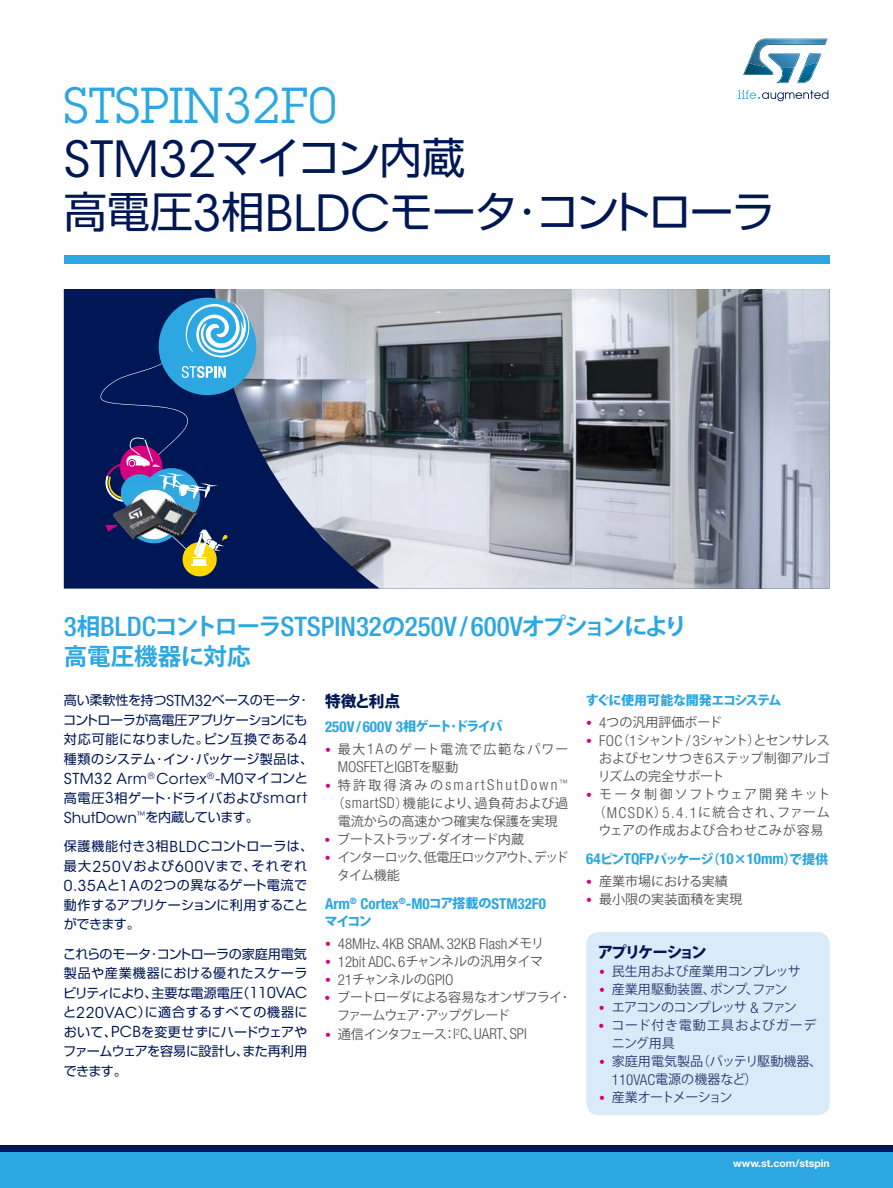
<style>
.page{position:relative;width:893px;height:1188px;background:#fff}
.page>*{position:absolute;margin:0;border:0;box-sizing:border-box;transform-origin:0 0}
.t1{font:49.5px "Lubalin Graph Std";color:#2ca7e1}
.t2{font:43.05px/54px "Shin Go Pro Regular 90 msp RKSJ H";letter-spacing:-.03em;color:#001755}
.t3{font:500 condensed 27px "Helvetica Neue LT Std";color:#2ca7e1}
.t4{font:23.55px "Koz Go Pro Bold 90 msp RKSJ H";color:#2ca7e1}
.t5{font:15.6px "Koz Go Pro Heavy 90 msp RKSJ H";letter-spacing:-.15em;color:#001755}
.t6{font:15.6px "Koz Go Pro Heavy 90 msp RKSJ H";letter-spacing:-.11em;color:#001755}
.t7{font:300 condensed 15px "Helvetica Neue LT Std";color:#4f514f}
.t8{font:700 condensed 15px "Helvetica Neue LT Std";color:#2ca7e1}
.t9{font:15px "ITC Avant Garde Std";letter-spacing:.035em;color:#001755}
.t10{font:300 condensed 15px "Helvetica Neue LT Std";letter-spacing:.155em;color:#4f514f}
.t11{font:13.05px/19.5px "Shin Go Pro Regular 90 msp RKSJ H";letter-spacing:-.01em;color:#001755}
.t12{font:13.05px/18px "Koz Go Pro Regular 90 msp RKSJ H";letter-spacing:-.005em;color:#4f514f;text-align:center}
.t13{font:13.05px/19.5px "Shin Go Pro Regular 90 msp RKSJ H";letter-spacing:.025em;color:#001755}
.t14{font:13.05px/18px "Koz Go Pro Regular 90 msp RKSJ H";letter-spacing:.055em;color:#4f514f;text-align:center}
.t15{font:13.05px/18px "Koz Go Pro Regular 90 msp RKSJ H";color:#263870}
.t16{font:13.05px/18px "Koz Go Pro Regular 90 msp RKSJ H";letter-spacing:-.07em;color:#4f514f}
.t17{font:13.05px "Koz Go Pro Heavy 90 msp RKSJ H";letter-spacing:-.085em;color:#2ca7e1}
.t18{font:13.05px/18px "Koz Go Pro Regular 90 msp RKSJ H";letter-spacing:-.115em;color:#4f514f}
.t19{font:13.05px "Koz Go Pro Regular 90 msp RKSJ H";letter-spacing:-.09em;color:#4f514f}
.t20{font:13.05px "Koz Go Pro Regular 90 msp RKSJ H";letter-spacing:-.045em;color:#4f514f}
.t21{font:13.05px/18px "Koz Go Pro Regular 90 msp RKSJ H";letter-spacing:.05em;color:#263870}
.t22{font:13.05px "Koz Go Pro Regular 90 msp RKSJ H";letter-spacing:.11em;color:#4f514f}
.t23{font:13.05px "Koz Go Pro Regular 90 msp RKSJ H";letter-spacing:-.11em;color:#4f514f}
.t24{font:13.05px "Koz Go Pro Regular 90 msp RKSJ H";letter-spacing:-.045em;color:#263870}
.t25{font:13.05px "Koz Go Pro Regular 90 msp RKSJ H";letter-spacing:-.07em;color:#263870}
.t26{font:13.05px "Koz Go Pro Heavy 90 msp RKSJ H";letter-spacing:-.04em;color:#2ca7e1}
.t27{font:13.05px "Koz Go Pro Regular 90 msp RKSJ H";letter-spacing:-.05em;color:#263870}
.t28{font:700 10.5px "Helvetica Neue LT Std";color:#fff}
.s1{font-family:"ITC Avant Garde Std";font-size:49.5px}
.s2{font-family:"Koz Go Pro Bold 90 msp RKSJ H";font-weight:400;font-stretch:normal;font-size:23.55px}
.s3{font-family:"ITC Avant Garde Std";font-size:15px}
.s4{font-family:"Shin Go Pro Regular 90 msp RKSJ H";font-size:13.05px}
.s5{font-family:"Koz Go Pro Heavy 90 msp RKSJ H";font-weight:400;font-stretch:normal;font-size:13.05px}
.s6{font-family:"Helvetica Neue LT Std";font-weight:300;font-stretch:condensed;font-size:11.7px;color:#d6007f}
.s7{font-family:"Helvetica Neue LT Std";font-weight:300;font-stretch:condensed;font-size:15px}
.s8{font-family:"Koz Go Pro Regular 90 msp RKSJ H";font-weight:400;font-stretch:normal;font-size:13.05px}
.s9{font-size:11.7px;color:#d6007f}
.s10{font-family:"Helvetica Neue LT Std";font-weight:700;font-stretch:condensed;font-size:15px}
</style>
<div class="page">
<div style="left:586px;top:932px;width:243px;height:183px;background:#d9eaf8;border-radius:13px"></div>
<div style="left:64px;top:289px;width:765px;height:300px;background:#001755"></div>
<img style="left:215px;top:289px;width:614px;height:300px">
<div style="left:159px;top:298px;width:97px;height:97px;background:#2ca7e1;border-radius:50%"></div>
<svg style="left:100px;top:301px;width:151px;height:278px"></svg>
<img style="left:163px;top:485px;width:35px;height:14px">
<div style="left:0;top:1145px;width:892px;height:43px;background:#2ca7e1"></div>
<div style="left:0;top:1145px;width:892px;height:7px;background:#001755"></div>
<svg style="left:737px;top:90px;width:91px;height:11px"></svg>
<svg style="left:743px;top:38px;width:85px;height:46px"></svg>
<div style="left:64px;top:255px;width:765px;height:9px;background:#2ca7e1"></div>
<h1 class="t1" style="left:64px;top:77px;width:275px">STSPIN32F0</h1>
<h2 class="t2" style="left:64px;top:137px;width:713px"><span class="s1">STM32</span>マイコン内蔵<br>高電圧<span class="s1">3</span>相<span class="s1">BLDC</span>モータ･コントローラ</h2>
<h3 class="t3" style="left:64px;top:611px;width:625px">3<span class="s2">相</span>BLDC<span class="s2">コントローラ</span>STSPIN32<span class="s2">の</span>250V / 600V<span class="s2">オプションにより</span></h3>
<h3 class="t4" style="left:64px;top:647px;width:188px">高電圧機器に対応</h3>
<p class="t11" style="left:63px;top:692px;width:251px">高い柔軟性を持つ<span class="s3">STM32</span>ベースのモータ･コントローラが高電圧アプリケーションにも対応可能になりました。ピン互換である<span class="s3">4</span>種類のシステム･イン･パッケージ製品は、</p>
<p class="t9" style="left:64px;top:770px;width:245px">STM32 Arm<sup>®</sup> Cortex<sup>®</sup> -M0<span class="s4">マイコンと</span></p>
<p class="t11" style="left:64px;top:790px;width:245px">高電圧<span class="s3">3</span>相ゲート･ドライバおよび<span class="s3">smart<br>ShutDown</span><sup>™</sup>を内蔵しています。</p>
<p class="t13" style="left:64px;top:839px;width:251px">保護機能付き<span class="s3">3</span>相<span class="s3">BLDC</span>コントローラは、最大<span class="s3">250V</span>および<span class="s3">600V</span>まで、それぞれ<br><span class="s3">0.35A</span>と<span class="s3">1A</span>の<span class="s3">2</span>つの異なるゲート電流で動作するアプリケーションに利用することができます。</p>
<p class="t11" style="left:63px;top:946px;width:246px;text-align:justify">これらのモータ･コントローラの家庭用電気製品や産業機器における優れたスケーラビリティにより、主要な電源電圧（<span class="s3">110VAC</span>と<span class="s3">220VAC</span>）に適合するすべての機器において、<span class="s3">PCB</span>を変更せずにハードウェアやファームウェアを容易に設計し、また再利用できます。</p>
<p class="t6" style="left:325px;top:695px;width:76px">特徴と利点</p>
<p class="t8" style="left:325px;top:718px;width:179px">250V / 600V 3<span class="s5">相ゲート･ドライバ</span></p>
<p class="t22" style="left:325px;top:744px;width:245px"><span class="s6">•</span> 最大<span class="s7">1A</span>のゲート電流で広範なパワー</p>
<p class="t7" style="left:338px;top:758px;width:122px">MOSFET<span class="s8">と</span>IGBT<span class="s8">を駆動</span></p>
<p class="t10" style="left:325px;top:776px;width:245px"><span class="s9">•</span> <span class="s8">特許取得済みの</span>smartShutDown<sup>™</sup></p>
<p class="t12" style="left:331px;top:795px;width:238px">（<span class="s7">smartSD</span>）機能により、過負荷および過電流からの高速かつ確実な保護を実現</p>
<p class="t23" style="left:324px;top:834px;width:201px"><span class="s6">•</span> ブートストラップ･ダイオード内蔵</p>
<p class="t18" style="left:337px;top:849px;width:233px;text-indent:-12px"><span class="s6">•</span> インターロック、低電圧ロックアウト、デッドタイム機能</p>
<p class="t8" style="left:325px;top:895px;width:222px">Arm<sup>®</sup> Cortex<sup>®</sup>-M0<span class="s5">コア搭載の</span>STM32F0</p>
<p class="t17" style="left:325px;top:916px;width:49px">マイコン</p>
<p class="t7" style="left:325px;top:935px;width:221px"><span class="s9">•</span> 48MHz<span class="s8">、</span>4KB SRAM<span class="s8">、</span>32KB Flash<span class="s8">メモリ</span></p>
<p class="t20" style="left:325px;top:957px;width:219px"><span class="s6">•</span> <span class="s7">12bit ADC</span>、<span class="s7">6</span>チャンネルの汎用タイマ</p>
<p class="t7" style="left:325px;top:971px;width:130px"><span class="s9">•</span> 21<span class="s8">チャンネルの</span>GPIO</p>
<p class="t16" style="left:337px;top:990px;width:232px;text-indent:-13px"><span class="s6">•</span> ブートローダによる容易なオンザフライ･ファームウェア･アップグレード</p>
<p class="t19" style="left:325px;top:1029px;width:203px"><span class="s6">•</span> 通信インタフェース：<span class="s7">I</span><sup>2</sup><span class="s7">C</span>、<span class="s7">UART</span>、<span class="s7">SPI</span></p>
<p class="t26" style="left:586px;top:695px;width:197px">すぐに使用可能な開発エコシステム</p>
<p class="t12" style="left:586px;top:715px;width:137px"><span class="s6">•</span> <span class="s7">4</span>つの汎用評価ボード</p>
<p class="t12" style="left:598px;top:733px;width:233px;text-align:justify;text-indent:-12px"><span class="s6">•</span> <span class="s7">FOC</span>（<span class="s7">1</span>シャント <span class="s7">/ 3</span>シャント）とセンサレスおよびセンサつき<span class="s7">6</span>ステップ制御アルゴリズムの完全サポート</p>
<p class="t14" style="left:586px;top:787px;width:246px"><span class="s6">•</span> モータ制御ソフトウェア開発キット（<span class="s7">MCSDK</span>）<span class="s7">5.4.1</span>に統合され、ファームウェアの作成および合わせこみが容易</p>
<p class="t17" style="left:586px;top:854px;width:243px"><span class="s10">64</span>ピン<span class="s10">TQFP</span>パッケージ（<span class="s10">10</span>×<span class="s10">10mm</span>）で提供</p>
<p class="t12" style="left:586px;top:874px;width:143px"><span class="s6">•</span> 産業市場における実績</p>
<p class="t12" style="left:586px;top:892px;width:157px"><span class="s6">•</span> 最小限の実装面積を実現</p>
<p class="t5" style="left:598px;top:946px;width:110px">アプリケーション</p>
<p class="t24" style="left:599px;top:966px;width:203px"><span class="s6">•</span> 民生用および産業用コンプレッサ</p>
<p class="t15" style="left:599px;top:982px;width:190px"><span class="s6">•</span> 産業用駆動装置、ポンプ、ファン</p>
<p class="t25" style="left:599px;top:1002px;width:199px"><span class="s6">•</span> エアコンのコンプレッサ <span class="s7">&amp;</span> ファン</p>
<p class="t21" style="left:612px;top:1018px;width:206px;text-indent:-13px"><span class="s6">•</span> コード付き電動工具およびガーデニング用具</p>
<p class="t15" style="left:612px;top:1054px;width:212px;text-indent:-13px"><span class="s6">•</span> 家庭用電気製品（バッテリ駆動機器、<br><span class="s7">110VAC</span>電源の機器など）</p>
<p class="t27" style="left:599px;top:1092px;width:135px"><span class="s6">•</span> 産業オートメーション</p>
<p class="t28" style="left:733px;top:1157px;width:98px">www.st.com/stspin</p>
</div>
